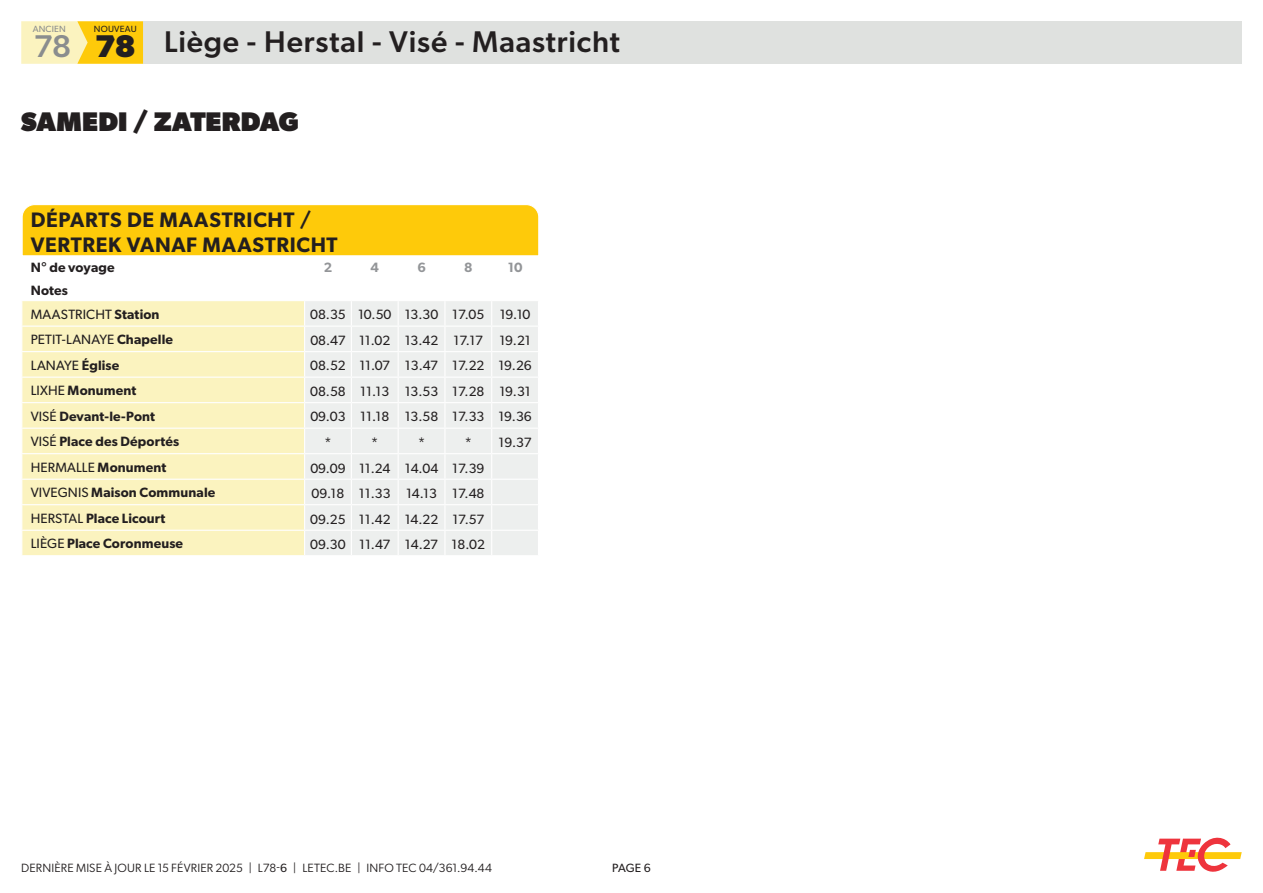
<style>
.page{position:relative;width:1263px;height:893px;background:#fff}
.page>*{position:absolute;margin:0;border:0;box-sizing:border-box;transform-origin:0 0}
.t1{font:500 31.5px "Gibson";color:#8a8d8e}
.t2{font:700 31.5px "Gibson";color:#231f20}
.t3{font:500 30px "Gibson";letter-spacing:.025em;color:#231f20}
.t4{font:800 27px "Gibson";letter-spacing:.01em;color:#231f20}
.t5{font:600 21px/25.2px "Gibson";letter-spacing:.03em;color:#231f20}
.t6{font:13.5px "Gibson";color:#231f20}
.t7{font:600 13.5px "Gibson";letter-spacing:.01em;color:#231f20}
.t8{font:600 13.5px "Gibson";color:#939598}
.t9{font:12px "Gibson";letter-spacing:.01em;color:#231f20}
.t10{font:12px "Gibson";color:#231f20}
.t11{font:9px "Gibson";letter-spacing:.025em;color:#231f20}
.t12{font:9px "Gibson";letter-spacing:.025em;color:#8a8d8e}
.s1{font-weight:600}
.s2{font-weight:400}
.s3{font-style:inherit}
</style>
<div class="page">
<div style="left:143px;top:21px;width:1099px;height:43px;background:#dfe1df"></div>
<div style="left:77px;top:21px;width:66px;height:43px;background:#feca0a"></div>
<svg style="left:21px;top:21px;width:67px;height:43px;background:#fbefb1"></svg>
<svg style="left:1144px;top:837px;width:98px;height:35px"></svg>
<svg style="left:22px;top:204px;width:517px;height:351px"></svg>
<p class="t12" style="left:33px;top:24px;width:35px">ANCIEN</p>
<p class="t11" style="left:94px;top:24px;width:44px">NOUVEAU</p>
<h1 class="t2" style="left:95px;top:28px;width:42px">78</h1>
<h1 class="t1" style="left:34px;top:27px;width:39px">78</h1>
<h2 class="t3" style="left:164px;top:23px;width:457px">Liège - Herstal - Visé - Maastricht</h2>
<p class="t4" style="left:21px;top:105px;width:279px">SAMEDI / ZATERDAG</p>
<p class="t5" style="left:31px;top:207px;width:308px">DÉPARTS DE MAASTRICHT /<br>VERTREK VANAF MAASTRICHT</p>
<p class="t7" style="left:31px;top:260px;width:85px">N° de voyage</p>
<p class="t8" style="left:324px;top:260px;width:10px">2</p>
<p class="t8" style="left:371px;top:260px;width:10px">4</p>
<p class="t8" style="left:417px;top:260px;width:10px">6</p>
<p class="t8" style="left:464px;top:260px;width:10px">8</p>
<p class="t8" style="left:508px;top:260px;width:16px">10</p>
<p class="t7" style="left:31px;top:282px;width:39px">Notes</p>
<p class="t6" style="left:31px;top:306px;width:130px">MAASTRICHT <span class="s1">Station</span></p>
<p class="t6" style="left:310px;top:307px;width:37px">08.35</p>
<p class="t6" style="left:358px;top:307px;width:35px">10.50</p>
<p class="t6" style="left:405px;top:307px;width:35px">13.30</p>
<p class="t6" style="left:452px;top:307px;width:34px">17.05</p>
<p class="t6" style="left:500px;top:307px;width:32px">19.10</p>
<p class="t6" style="left:31px;top:331px;width:144px">PETIT-LANAYE <span class="s1">Chapelle</span></p>
<p class="t6" style="left:310px;top:332px;width:37px">08.47</p>
<p class="t6" style="left:359px;top:332px;width:33px">11.02</p>
<p class="t6" style="left:405px;top:332px;width:35px">13.42</p>
<p class="t6" style="left:453px;top:332px;width:31px">17.17</p>
<p class="t6" style="left:499px;top:332px;width:33px">19.21</p>
<p class="t6" style="left:31px;top:358px;width:90px">LANAYE <span class="s1">Église</span></p>
<p class="t6" style="left:310px;top:358px;width:37px">08.52</p>
<p class="t6" style="left:359px;top:358px;width:32px">11.07</p>
<p class="t6" style="left:405px;top:358px;width:35px">13.47</p>
<p class="t6" style="left:452px;top:358px;width:34px">17.22</p>
<p class="t6" style="left:498px;top:358px;width:35px">19.26</p>
<p class="t7" style="left:31px;top:383px;width:107px"><span class="s2">LIXHE</span> Monument</p>
<p class="t6" style="left:310px;top:383px;width:37px">08.58</p>
<p class="t6" style="left:360px;top:383px;width:30px">11.13</p>
<p class="t6" style="left:405px;top:383px;width:35px">13.53</p>
<p class="t6" style="left:452px;top:383px;width:34px">17.28</p>
<p class="t6" style="left:499px;top:383px;width:33px">19.31</p>
<p class="t7" style="left:31px;top:408px;width:126px"><span class="s2">VISÉ</span> Devant-le-Pont</p>
<p class="t6" style="left:310px;top:409px;width:37px">09.03</p>
<p class="t6" style="left:360px;top:409px;width:30px">11.18</p>
<p class="t6" style="left:405px;top:409px;width:35px">13.58</p>
<p class="t6" style="left:452px;top:409px;width:34px">17.33</p>
<p class="t6" style="left:498px;top:409px;width:35px">19.36</p>
<p class="t7" style="left:31px;top:434px;width:150px"><span class="s2">VISÉ</span> Place des Déportés</p>
<p class="t6" style="left:324px;top:434px;width:9px">*</p>
<p class="t6" style="left:371px;top:434px;width:9px">*</p>
<p class="t6" style="left:418px;top:434px;width:9px">*</p>
<p class="t6" style="left:465px;top:434px;width:9px">*</p>
<p class="t6" style="left:499px;top:434px;width:34px">19.37</p>
<p class="t6" style="left:31px;top:459px;width:137px">HERMALLE <span class="s1">Monument</span></p>
<p class="t6" style="left:310px;top:460px;width:37px">09.09</p>
<p class="t6" style="left:359px;top:460px;width:33px">11.24</p>
<p class="t6" style="left:405px;top:460px;width:35px">14.04</p>
<p class="t6" style="left:452px;top:460px;width:34px">17.39</p>
<p class="t7" style="left:31px;top:485px;width:186px"><span class="s2">VIVEGNIS</span> Maison Communale</p>
<p class="t6" style="left:312px;top:485px;width:34px">09.18</p>
<p class="t6" style="left:359px;top:485px;width:33px">11.33</p>
<p class="t6" style="left:406px;top:485px;width:32px">14.13</p>
<p class="t6" style="left:452px;top:485px;width:34px">17.48</p>
<p class="t7" style="left:31px;top:510px;width:136px"><span class="s2">HERSTAL</span> Place Licourt</p>
<p class="t6" style="left:310px;top:511px;width:37px">09.25</p>
<p class="t6" style="left:359px;top:511px;width:33px">11.42</p>
<p class="t6" style="left:405px;top:511px;width:35px">14.22</p>
<p class="t6" style="left:452px;top:511px;width:33px">17.57</p>
<p class="t7" style="left:31px;top:536px;width:154px"><span class="s2">LIÈGE</span> Place Coronmeuse</p>
<p class="t6" style="left:310px;top:536px;width:37px">09.30</p>
<p class="t6" style="left:359px;top:536px;width:33px">11.47</p>
<p class="t6" style="left:405px;top:536px;width:35px">14.27</p>
<p class="t6" style="left:452px;top:536px;width:35px">18.02</p>
<p class="t9" style="left:21px;top:859px;width:472px">DERNIÈRE MISE À JOUR LE 15 FÉVRIER 2025 | L78-<span class="s3">6</span> | LETEC.BE | INFO TEC 04/361.94.44</p>
<p class="t10" style="left:612px;top:860px;width:40px">PAGE 6</p>
</div>
